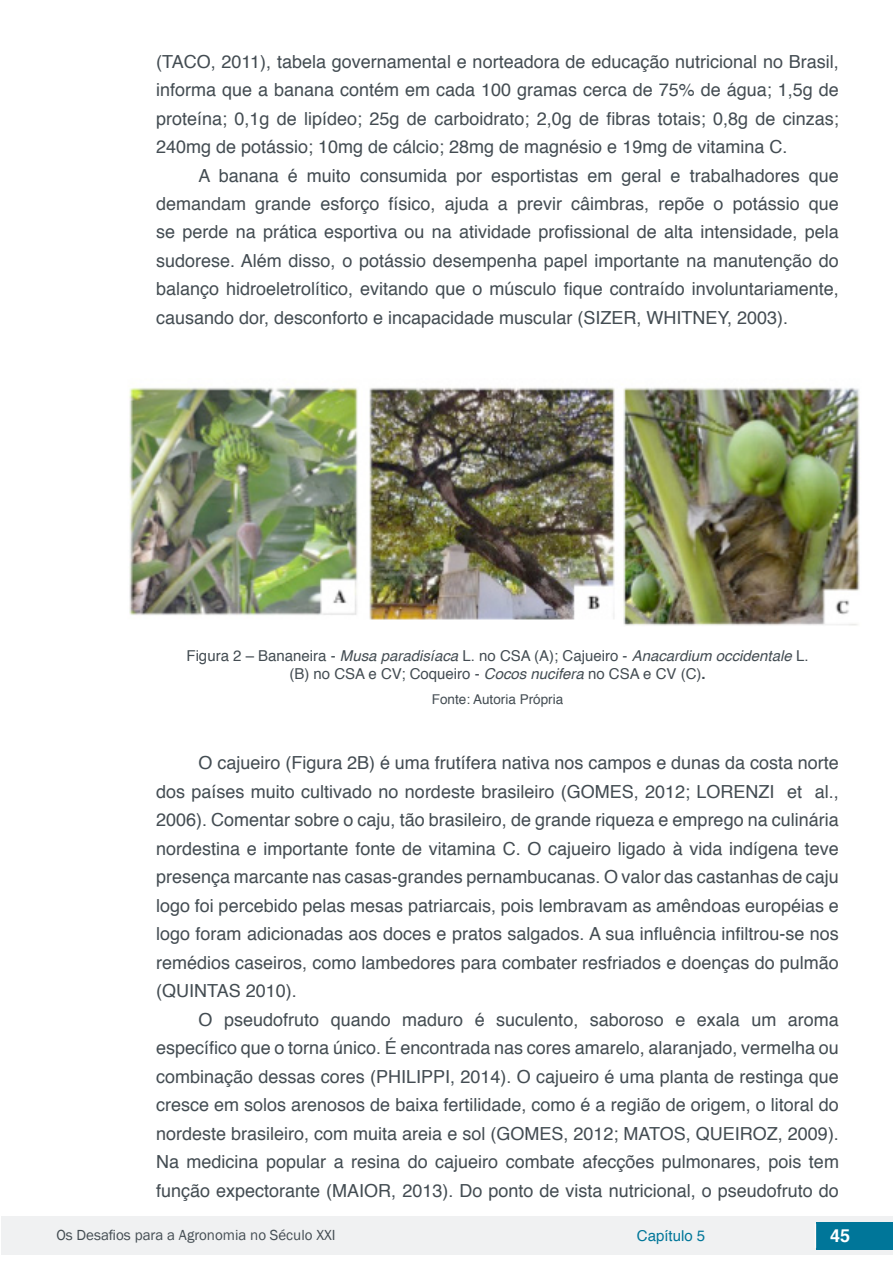
<style>
.page{position:relative;width:893px;height:1263px;background:#fff}
.page>*{position:absolute;margin:0;border:0;box-sizing:border-box;transform-origin:0 0}
.t1{font:18px/28.5px "Helvetica";color:#434c52;text-align:justify}
.t2{font:700 18px "Helvetica";color:#fff}
.t3{font:15px/18px "Helvetica";color:#434c52;text-align:center}
.t4{font:15px "Franklin Gothic";color:#434c52}
.t5{font:15px "Helvetica";color:#007699}
.t6{font:13.5px "Helvetica";color:#434c52}
.s1{font-style:italic}
.s2{font-weight:700}
</style>
<div class="page">
<div style="left:1px;top:1216px;width:891px;height:38px;background:#f0f1f2"></div>
<div style="left:816px;top:1222px;width:77px;height:27px;background:#007699"></div>
<svg style="left:815px;top:1224px;width:1px;height:24px"></svg>
<img style="left:129px;top:387px;width:731px;height:239px">
<p class="t1" style="left:156px;top:47px;width:684px">(TACO, 2011), tabela governamental e norteadora de educação nutricional no Brasil, informa que a banana contém em cada 100 gramas cerca de 75% de água; 1,5g de proteína; 0,1g de lipídeo; 25g de carboidrato; 2,0g de fibras totais; 0,8g de cinzas; 240mg de potássio; 10mg de cálcio; 28mg de magnésio e 19mg de vitamina C.</p>
<p class="t1" style="left:156px;top:161px;width:684px;text-indent:43px">A banana é muito consumida por esportistas em geral e trabalhadores que demandam grande esforço físico, ajuda a previr câimbras, repõe o potássio que se perde na prática esportiva ou na atividade profissional de alta intensidade, pela sudorese. Além disso, o potássio desempenha papel importante na manutenção do balanço hidroeletrolítico, evitando que o músculo fique contraído involuntariamente, causando dor, desconforto e incapacidade muscular (SIZER, WHITNEY, 2003).</p>
<p class="t3" style="left:186px;top:647px;width:623px">Figura 2 – Bananeira - <span class="s1">Musa paradisíaca</span> L. no CSA (A); Cajueiro - <span class="s1">Anacardium occidentale</span> L. (B) no CSA e CV; Coqueiro - <span class="s1">Cocos nucifera</span> no CSA e CV (C)<span class="s2">.</span></p>
<p class="t6" style="left:432px;top:689px;width:133px">Fonte: Autoria Própria</p>
<p class="t1" style="left:156px;top:749px;width:684px;text-indent:43px">O cajueiro (Figura 2B) é uma frutífera nativa nos campos e dunas da costa norte dos países muito cultivado no nordeste brasileiro (GOMES, 2012; LORENZI et al., 2006). Comentar sobre o caju, tão brasileiro, de grande riqueza e emprego na culinária nordestina e importante fonte de vitamina C. O cajueiro ligado à vida indígena teve presença marcante nas casas-grandes pernambucanas. O valor das castanhas de caju logo foi percebido pelas mesas patriarcais, pois lembravam as amêndoas européias e logo foram adicionadas aos doces e pratos salgados. A sua influência infiltrou-se nos remédios caseiros, como lambedores para combater resfriados e doenças do pulmão (QUINTAS 2010).</p>
<p class="t1" style="left:156px;top:1006px;width:684px;text-indent:43px">O pseudofruto quando maduro é suculento, saboroso e exala um aroma específico que o torna único. É encontrada nas cores amarelo, alaranjado, vermelha ou combinação dessas cores (PHILIPPI, 2014). O cajueiro é uma planta de restinga que cresce em solos arenosos de baixa fertilidade, como é a região de origem, o litoral do nordeste brasileiro, com muita areia e sol (GOMES, 2012; MATOS, QUEIROZ, 2009).<br>Na medicina popular a resina do cajueiro combate afecções pulmonares, pois tem função expectorante (MAIOR, 2013). Do ponto de vista nutricional, o pseudofruto do</p>
<p class="t4" style="left:56px;top:1226px;width:281px">Os Desafios para a Agronomia no Século XXI</p>
<p class="t5" style="left:637px;top:1224px;width:70px">Capítulo 5</p>
<p class="t2" style="left:830px;top:1221px;width:22px">45</p>
</div>
